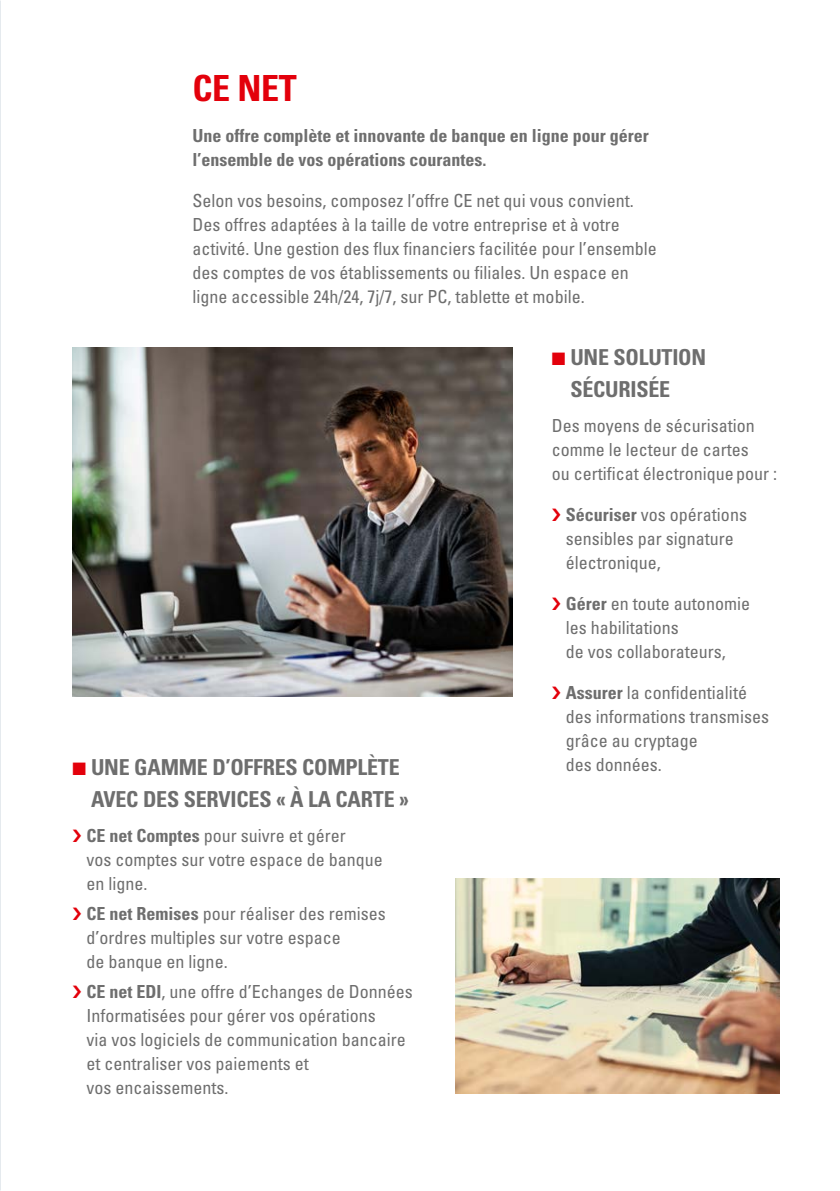
<style>
.page{position:relative;width:840px;height:1191px;background:#fff}
.page>*{position:absolute;margin:0;border:0;box-sizing:border-box;transform-origin:0 0}
.t1{font:700 condensed 36px "Univers";color:#e3000b}
.t2{font:700 condensed 22px/32px "Univers";letter-spacing:-.01em;color:#6e6e6e}
.t3{font:condensed 18px/24px "Univers";color:#6e6e6e}
.t4{font:700 condensed 18px/24px "Univers";color:#6e6e6e}
.s1{color:#e3000b}
.s2{font-weight:700}
</style>
<div class="page">
<img style="left:72px;top:347px;width:440px;height:349px">
<img style="left:455px;top:879px;width:323px;height:214px">
<h1 class="t1" style="left:192px;top:66px;width:106px">CE NET</h1>
<p class="t4" style="left:192px;top:123px;width:457px">Une offre complète et innovante de banque en ligne pour gérer l’ensemble de vos opérations courantes.</p>
<p class="t3" style="left:192px;top:188px;width:465px">Selon vos besoins, composez l’offre CE net qui vous convient.<br>Des offres adaptées à la taille de votre entreprise et à votre activité. Une gestion des flux financiers facilitée pour l’ensemble des comptes de vos établissements ou filiales. Un espace en ligne accessible 24h/24, 7j/7, sur PC, tablette et mobile.</p>
<p class="t2" style="left:91px;top:751px;width:319px;text-indent:-19px"><span class="s1">■</span> UNE GAMME D’OFFRES COMPLÈTE<br>AVEC DES SERVICES « À LA CARTE »</p>
<p class="t3" style="left:86px;top:823px;width:297px"><span class="s2">CE net Comptes</span> pour suivre et gérer<br>vos comptes sur votre espace de banque en ligne.</p>
<p class="t3" style="left:86px;top:901px;width:300px"><span class="s2">CE net Remises</span> pour réaliser des remises d’ordres multiples sur votre espace<br>de banque en ligne.</p>
<p class="t3" style="left:86px;top:979px;width:327px"><span class="s2">CE net EDI</span>, une offre d’Echanges de Données Informatisées pour gérer vos opérations<br>via vos logiciels de communication bancaire et centraliser vos paiements et<br>vos encaissements.</p>
<p class="t2" style="left:570px;top:341px;width:137px;text-indent:-19px"><span class="s1">■</span> UNE SOLUTION<br>SÉCURISÉE</p>
<p class="t3" style="left:551px;top:413px;width:227px">Des moyens de sécurisation comme le lecteur de cartes<br>ou certificat électronique pour :</p>
<p class="t3" style="left:565px;top:502px;width:182px"><span class="s2">Sécuriser</span> vos opérations sensibles par signature électronique,</p>
<p class="t3" style="left:565px;top:591px;width:185px"><span class="s2">Gérer</span> en toute autonomie les habilitations<br>de vos collaborateurs,</p>
<p class="t3" style="left:565px;top:680px;width:204px"><span class="s2">Assurer</span> la confidentialité des informations transmises grâce au cryptage<br>des données.</p>
</div>
